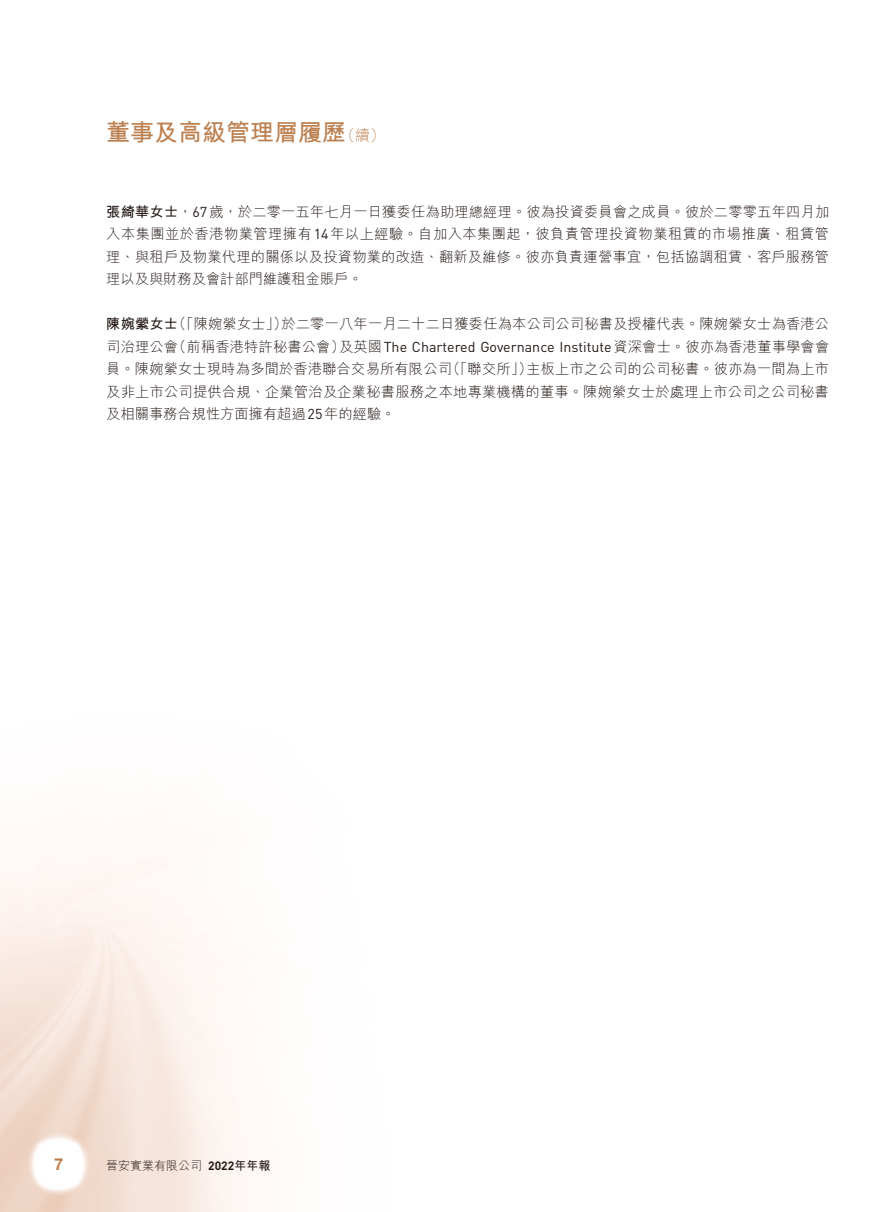
<style>
.page{position:relative;width:893px;height:1212px;background:#fff}
.page>*{position:absolute;margin:0;border:0;box-sizing:border-box;transform-origin:0 0}
.t1{font:700 24px "M Hei HK";color:#bc8050}
.t2{font:700 16.5px "Helvetica Neue LT Std";color:#bc8050}
.t3{font:300 15px "M Hei HK";color:#bc8050}
.t4{font:300 14.25px/22.5px "M Hei HK";letter-spacing:.01em;color:#231916;text-align:justify}
.t5{font:14.25px "DINOT";color:#231916}
.t6{font:700 14.25px "M Hei HK";letter-spacing:.01em;color:#231916}
.t7{font:300 12px "M Hei HK";color:#231916}
.t8{font:700 12px "DINOT";color:#231916}
.s1{font-weight:700}
.s2{font-family:"DINOT";font-weight:400}
.s3{font-family:"M Hei HK";font-weight:300}
.s4{font-family:"M Hei HK"}
</style>
<div class="page">
<svg style="left:26px;top:1131px;width:66px;height:66px"></svg>
<div style="left:26px;top:1131px;width:66px;height:66px;border:1px solid #fff;border-radius:50%"></div>
<h1 class="t1" style="left:106px;top:114px;width:241px">董事及高級管理層履歷</h1>
<p class="t3" style="left:340px;top:127px;width:46px">（續(</p>
<p class="t4" style="left:106px;top:200px;width:724px"><span class="s1">張綺華女士</span>，<span class="s2">67</span>歲，於二零一五年七月一日獲委任為助理總經理。彼為投資委員會之成員。彼於二零零五年四月加入本集團並於香港物業管理擁有<span class="s2">14</span>年以上經驗。自加入本集團起，彼負責管理投資物業租賃的市場推廣、租賃管理、與租戶及物業代理的關係以及投資物業的改造、翻新及維修。彼亦負責運營事宜，包括協調租賃、客戶服務管理以及與財務及會計部門維護租金賬戶。</p>
<p class="t4" style="left:281px;top:313px;width:549px">於二零一八年一月二十二日獲委任為本公司公司秘書及授權代表。陳婉縈女士為香港公</p>
<p class="t4" style="left:172px;top:313px;width:117px">（「陳婉縈女士」）</p>
<p class="t6" style="left:106px;top:314px;width:73px">陳婉縈女士</p>
<p class="t4" style="left:172px;top:335px;width:174px">（前稱香港特許秘書公會）</p>
<p class="t4" style="left:106px;top:335px;width:73px">司治理公會</p>
<p class="t5" style="left:339px;top:336px;width:492px"><span class="s3">及英國</span>The Chartered Governance Institute<span class="s3">資深會士。彼亦為香港董事學會會</span></p>
<p class="t4" style="left:446px;top:358px;width:88px">（「聯交所」）</p>
<p class="t4" style="left:526px;top:358px;width:304px">主板上市之公司的公司秘書。彼亦為一間為上市</p>
<p class="t4" style="left:106px;top:358px;width:724px;text-align:left">員。陳婉縈女士現時為多間於香港聯合交易所有限公司<br>及非上市公司提供合規、企業管治及企業秘書服務之本地專業機構的董事。陳婉縈女士於處理上市公司之公司秘書及相關事務合規性方面擁有超過<span class="s2">25</span>年的經驗。</p>
<p class="t2" style="left:54px;top:1154px;width:11px">7</p>
<p class="t7" style="left:106px;top:1159px;width:97px">晉安實業有限公司</p>
<p class="t8" style="left:208px;top:1156px;width:64px">2022<span class="s4">年年報</span></p>
</div>
